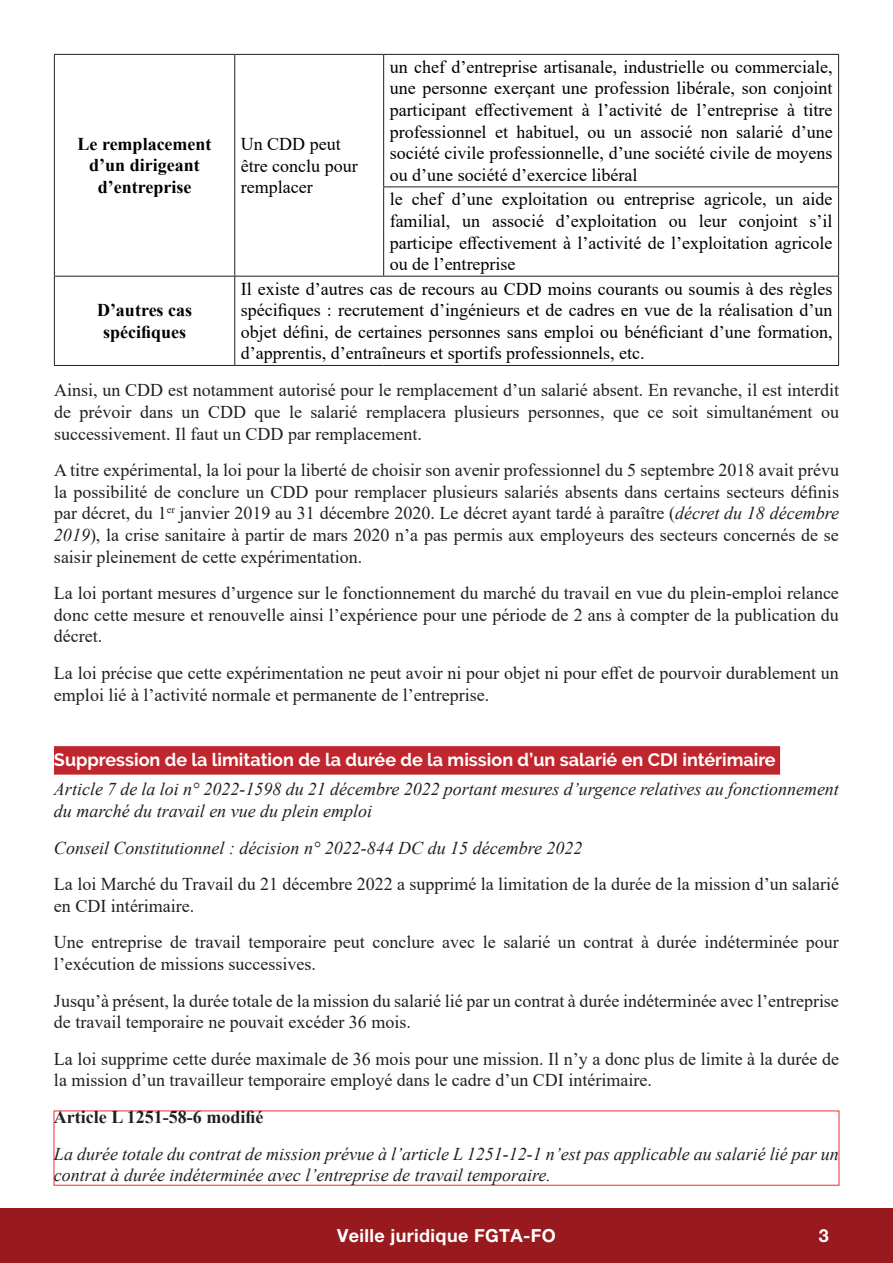
<style>
.page{position:relative;width:893px;height:1263px;background:#fff}
.page>*{position:absolute;margin:0;border:0;box-sizing:border-box;transform-origin:0 0}
.t1{font:18px/21.6px "Times New Roman";color:#231f20}
.t2{font:18px/21.6px "Times New Roman";color:#000001;text-align:justify}
.t3{font:italic 18px/21.6px "Times New Roman";color:#231f20}
.t4{font:700 18px "Raleway";color:#fff}
.t5{font:700 18px/21.6px "Times New Roman";color:#000001;text-align:center}
.t6{font:700 18px "Times New Roman";color:#231f20}
.t7{font:700 18px "Helvetica Neue LT Pro";letter-spacing:.02em;color:#fff}
.s1{font-style:italic}
</style>
<div class="page">
<div style="left:0;top:1209px;width:893px;height:54px;background:#981a1e"></div>
<div style="left:54px;top:746px;width:726px;height:29px;background:#c0262d"></div>
<hr style="left:54px;top:54px;width:181px;height:1px;background:#231f20">
<hr style="left:54px;top:55px;width:1px;height:132px;background:#231f20">
<hr style="left:235px;top:54px;width:149px;height:1px;background:#231f20">
<hr style="left:234px;top:55px;width:1px;height:132px;background:#231f20">
<hr style="left:54px;top:187px;width:1px;height:89px;background:#231f20">
<hr style="left:234px;top:187px;width:1px;height:89px;background:#231f20">
<hr style="left:384px;top:54px;width:455px;height:1px;background:#231f20">
<hr style="left:383px;top:55px;width:1px;height:131px;background:#231f20">
<hr style="left:838px;top:55px;width:1px;height:131px;background:#231f20">
<hr style="left:383px;top:186px;width:456px;height:1px;background:#231f20">
<hr style="left:383px;top:187px;width:1px;height:89px;background:#231f20">
<hr style="left:838px;top:187px;width:1px;height:89px;background:#231f20">
<hr style="left:54px;top:276px;width:181px;height:1px;background:#231f20">
<hr style="left:54px;top:277px;width:1px;height:88px;background:#231f20">
<hr style="left:235px;top:276px;width:149px;height:1px;background:#231f20">
<hr style="left:234px;top:277px;width:1px;height:88px;background:#231f20">
<hr style="left:384px;top:276px;width:455px;height:1px;background:#231f20">
<hr style="left:838px;top:277px;width:1px;height:88px;background:#231f20">
<hr style="left:54px;top:365px;width:181px;height:1px;background:#231f20">
<hr style="left:235px;top:365px;width:149px;height:1px;background:#231f20">
<hr style="left:384px;top:365px;width:455px;height:1px;background:#231f20">
<p class="t5" style="left:78px;top:132px;width:136px">Le remplacement d’un dirigeant d’entreprise</p>
<p class="t2" style="left:241px;top:132px;width:118px;text-align:left">Un CDD peut être conclu pour remplacer</p>
<p class="t2" style="left:390px;top:55px;width:444px">un chef d’entreprise artisanale, industrielle ou commerciale, une personne exerçant une profession libérale, son conjoint participant effectivement à l’activité de l’entreprise à titre professionnel et habituel, ou un associé non salarié d’une société civile professionnelle, d’une société civile de moyens ou d’une société d’exercice libéral</p>
<p class="t2" style="left:390px;top:188px;width:444px">le chef d’une exploitation ou entreprise agricole, un aide familial, un associé d’exploitation ou leur conjoint s’il participe effectivement à l’activité de l’exploitation agricole ou de l’entreprise</p>
<p class="t2" style="left:241px;top:277px;width:593px">Il existe d’autres cas de recours au CDD moins courants ou soumis à des règles spécifiques : recrutement d’ingénieurs et de cadres en vue de la réalisation d’un objet défini, de certaines personnes sans emploi ou bénéficiant d’une formation, d’apprentis, d’entraîneurs et sportifs professionnels, etc.</p>
<p class="t1" style="left:54px;top:379px;width:786px;text-align:justify">Ainsi, un CDD est notamment autorisé pour le remplacement d’un salarié absent. En revanche, il est interdit de prévoir dans un CDD que le salarié remplacera plusieurs personnes, que ce soit simultanément ou successivement. Il faut un CDD par remplacement.</p>
<p class="t1" style="left:54px;top:459px;width:786px;text-align:justify">A titre expérimental, la loi pour la liberté de choisir son avenir professionnel du 5 septembre 2018 avait prévu la possibilité de conclure un CDD pour remplacer plusieurs salariés absents dans certains secteurs définis par décret, du 1<sup>er</sup> janvier 2019 au 31 décembre 2020. Le décret ayant tardé à paraître (<span class="s1">décret du 18 décembre 2019</span>), la crise sanitaire à partir de mars 2020 n’a pas permis aux employeurs des secteurs concernés de se saisir pleinement de cette expérimentation.</p>
<p class="t1" style="left:54px;top:582px;width:786px;text-align:justify">La loi portant mesures d’urgence sur le fonctionnement du marché du travail en vue du plein-emploi relance donc cette mesure et renouvelle ainsi l’expérience pour une période de 2 ans à compter de la publication du décret.</p>
<p class="t1" style="left:54px;top:662px;width:786px">La loi précise que cette expérimentation ne peut avoir ni pour objet ni pour effet de pourvoir durablement un emploi lié à l’activité normale et permanente de l’entreprise.</p>
<p class="t5" style="left:97px;top:299px;width:97px">D’autres cas spécifiques</p>
<p class="t4" style="left:54px;top:750px;width:723px">Suppression de la limitation de la durée de la mission d’un salarié en CDI intérimaire</p>
<p class="t3" style="left:54px;top:778px;width:786px">Article 7 de la loi n° 2022-1598 du 21 décembre 2022 portant mesures d’urgence relatives au fonctionnement du marché du travail en vue du plein emploi</p>
<p class="t3" style="left:54px;top:836px;width:530px">Conseil Constitutionnel : décision n° 2022-844 DC du 15 décembre 2022</p>
<p class="t1" style="left:54px;top:873px;width:786px">La loi Marché du Travail du 21 décembre 2022 a supprimé la limitation de la durée de la mission d’un salarié en CDI intérimaire.</p>
<p class="t1" style="left:54px;top:931px;width:786px">Une entreprise de travail temporaire peut conclure avec le salarié un contrat à durée indéterminée pour l’exécution de missions successives.</p>
<p class="t1" style="left:54px;top:989px;width:786px">Jusqu’à présent, la durée totale de la mission du salarié lié par un contrat à durée indéterminée avec l’entreprise de travail temporaire ne pouvait excéder 36 mois.</p>
<p class="t1" style="left:54px;top:1047px;width:786px">La loi supprime cette durée maximale de 36 mois pour une mission. Il n’y a donc plus de limite à la durée de la mission d’un travailleur temporaire employé dans le cadre d’un CDI intérimaire.</p>
<p class="t6" style="left:54px;top:1104px;width:211px">Article L 1251-58-6 modifié</p>
<p class="t3" style="left:54px;top:1142px;width:786px">La durée totale du contrat de mission prévue à l’article L 1251-12-1 n’est pas applicable au salarié lié par un contrat à durée indéterminée avec l’entreprise de travail temporaire.</p>
<p class="t7" style="left:337px;top:1225px;width:220px">Veille juridique FGTA-FO</p>
<p class="t7" style="left:819px;top:1225px;width:12px">3</p>
</div>
